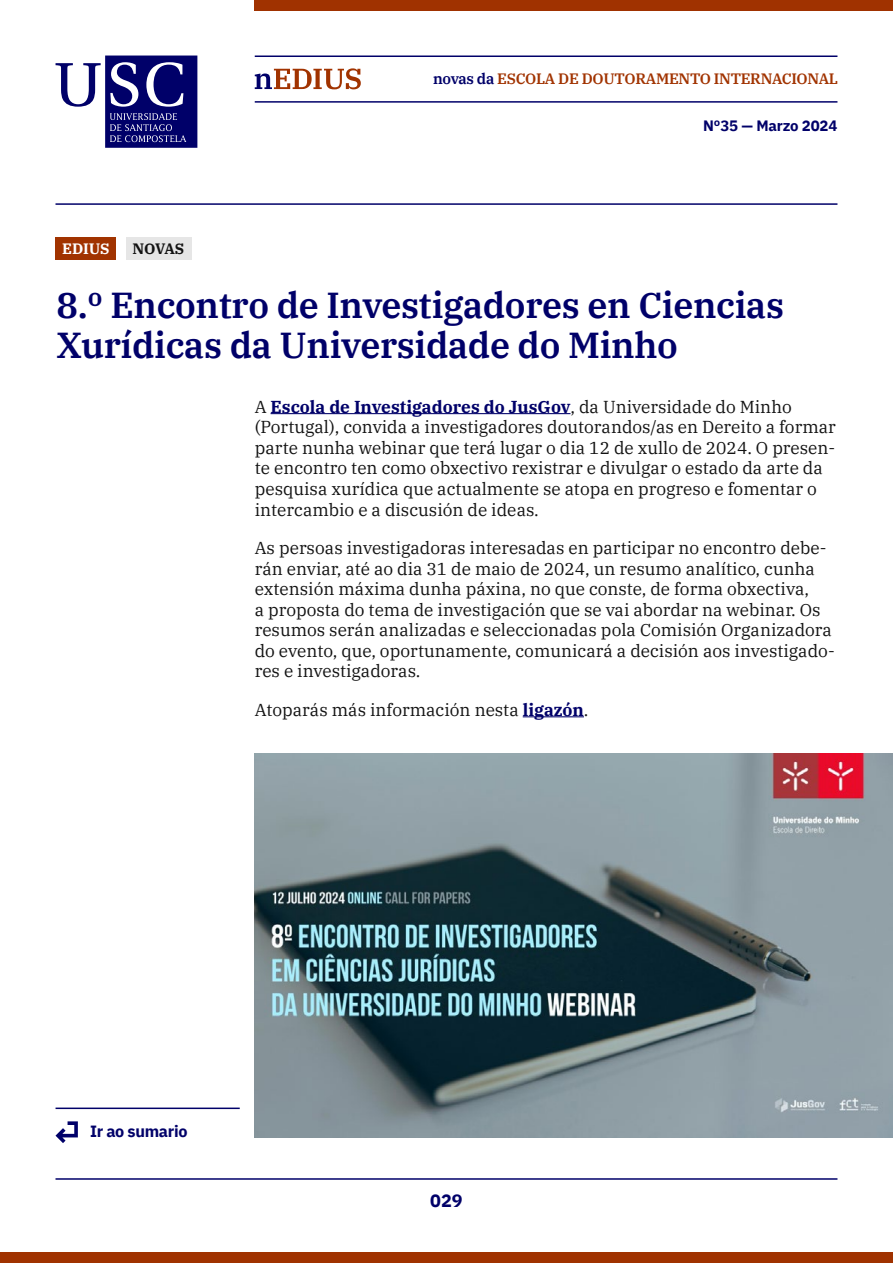
<style>
.page{position:relative;width:893px;height:1263px;background:#fff}
.page>*{position:absolute;margin:0;border:0;box-sizing:border-box;transform-origin:0 0}
.t1{font:600 36px/40.5px "IBM Plex Serif";letter-spacing:-.01em;color:#000069}
.t2{font:700 18px "IBM Plex Sans";color:#000069}
.t3{font:17.25px/20.5px "IBM Plex Serif";color:#121212}
.t4{font:700 16.2px "IBM Plex Sans";letter-spacing:-.02em;color:#000069}
.t5{font:600 15px "IBM Plex Serif";letter-spacing:-.02em;color:#a13300}
.t6{font:700 15px "IBM Plex Sans";letter-spacing:-.01em;color:#000069}
.t7{font:700 15px "IBM Plex Serif";letter-spacing:-.01em;color:#fff}
.t8{font:700 15px "IBM Plex Serif";letter-spacing:-.025em;color:#121212}
.s1{color:#000069}
.s2{font-weight:700;color:#000069}
</style>
<div class="page">
<svg style="left:56px;top:56px;width:141px;height:92px"></svg>
<hr style="left:255px;top:56px;width:582px;height:1px;background:#000069">
<hr style="left:255px;top:101px;width:582px;height:2px;background:#000069">
<div style="left:255px;top:0;width:638px;height:10px;background:#a03200"></div>
<div style="left:0;top:1252px;width:893px;height:11px;background:#a03200"></div>
<hr style="left:56px;top:1178px;width:781px;height:2px;background:#000069">
<hr style="left:56px;top:203px;width:781px;height:2px;background:#000069">
<hr style="left:56px;top:1107px;width:184px;height:2px;background:#000069">
<svg style="left:56px;top:1121px;width:22px;height:22px"></svg>
<svg style="left:255px;top:68px;width:106px;height:21px"></svg>
<hr style="left:271px;top:413px;width:299px;height:1px;background:#000069">
<hr style="left:523px;top:716px;width:61px;height:1px;background:#000069">
<div style="left:56px;top:237px;width:60px;height:22px;background:#a13300"></div>
<div style="left:126px;top:237px;width:65px;height:22px;background:#e6e6e6"></div>
<img style="left:255px;top:753px;width:638px;height:384px">
<p class="t7" style="left:62px;top:237px;width:49px">EDIUS</p>
<p class="t8" style="left:133px;top:236px;width:53px">NOVAS</p>
<p class="t5" style="left:433px;top:67px;width:407px"><span class="s1">novas da</span> ESCOLA DE DOUTORAMENTO INTERNACIONAL</p>
<p class="t6" style="left:703px;top:114px;width:136px">Nº35 — Marzo 2024</p>
<h1 class="t1" style="left:57px;top:282px;width:729px">8.º Encontro de Investigadores en Ciencias<br>Xurídicas da Universidade do Minho</h1>
<p class="t3" style="left:255px;top:395px;width:583px">A <span class="s2">Escola de Investigadores do JusGov</span>, da Universidade do Minho (Portugal), convida a investigadores doutorandos/as en Dereito a formar parte nunha webinar que terá lugar o dia 12 de xullo de 2024. O presen&shy;te encontro ten como obxectivo rexistrar e divulgar o estado da arte da pesquisa xurídica que actualmente se atopa en progreso e fomentar o intercambio e a discusión de ideas.</p>
<p class="t3" style="left:255px;top:536px;width:582px">As persoas investigadoras interesadas en participar no encontro debe&shy;rán enviar, até ao dia 31 de maio de 2024, un resumo analítico, cunha extensión máxima dunha páxina, no que conste, de forma obxectiva,<br>a proposta do tema de investigación que se vai abordar na webinar. Os resumos serán analizadas e seleccionadas pola Comisión Organizadora do evento, que, oportunamente, comunicará a decisión aos investigado&shy;res e investigadoras.</p>
<p class="t3" style="left:255px;top:698px;width:335px">Atoparás más información nesta <span class="s2">ligazón</span>.</p>
<p class="t4" style="left:90px;top:1118px;width:99px">Ir ao sumario</p>
<p class="t2" style="left:430px;top:1186px;width:34px">029</p>
</div>
